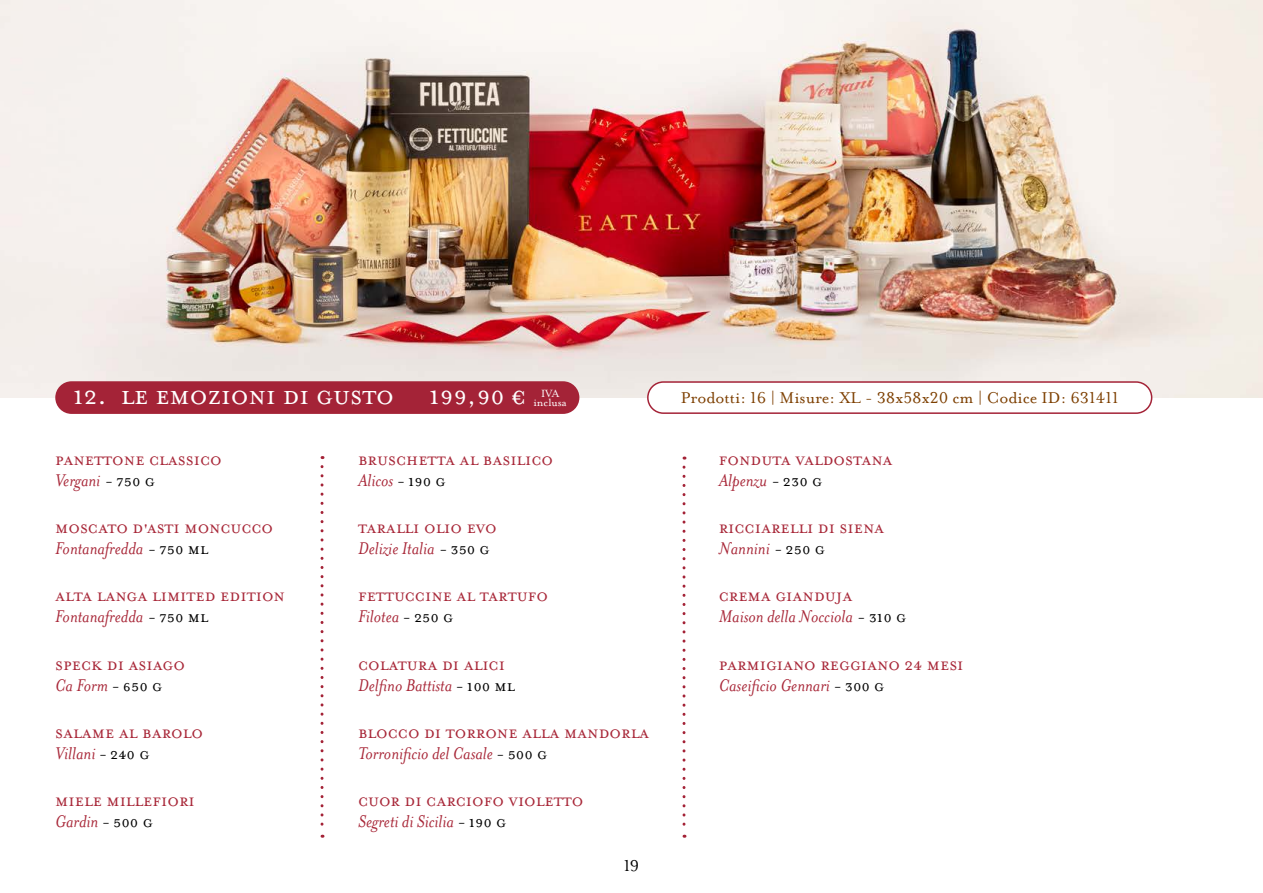
<style>
.page{position:relative;width:1263px;height:893px;background:#fff}
.page>*{position:absolute;margin:0;border:0;box-sizing:border-box;transform-origin:0 0}
.t1{font:30px "Mrs Eaves All Small Caps";color:#fff}
.t2{font:19.5px "Mrs Eaves All Small Caps";color:#a82738}
.t3{font:italic 19.5px "Mrs Eaves";color:#a82738}
.t4{font:18px "Mrs Eaves Roman Lining";color:#7d3f00}
.t5{font:18px "Mrs Eaves Roman Lining";color:#000}
.t6{font:12px/9px "Mrs Eaves Roman Lining";color:#fff;text-align:center}
.s1{font-size:18px;color:#000}
.s2{font-family:"Mrs Eaves All Small Caps";font-style:normal;font-size:18px;color:#000}
</style>
<div class="page">
<img style="left:0;top:0;width:1263px;height:398px">
<div style="left:55px;top:381px;width:524px;height:33px;background:#a42337;border-radius:16px"></div>
<svg style="left:320px;top:467px;width:3px;height:371px"></svg>
<svg style="left:682px;top:467px;width:3px;height:371px"></svg>
<div style="left:648px;top:382px;width:504px;height:31px;background:#fff;border-radius:16px"></div>
<div style="left:647px;top:381px;width:505px;height:33px;border:2px solid #a42337;border-radius:16px"></div>
<h1 class="t1" style="left:73px;top:383px;width:454px">12. LE EMOZIONI DI GUSTO 199,90 €</h1>
<p class="t6" style="left:533px;top:389px;width:35px">IVA inclusa</p>
<p class="t2" style="left:55px;top:452px;width:168px">PANETTONE CLASSICO</p>
<p class="t3" style="left:55px;top:470px;width:101px">Vergani <span class="s1">-</span> <span class="s2">750 g</span></p>
<p class="t2" style="left:55px;top:520px;width:219px">MOSCATO D'ASTI MONCUCCO</p>
<p class="t3" style="left:55px;top:538px;width:154px">Fontanafredda <span class="s1">-</span> <span class="s2">750 ML</span></p>
<p class="t2" style="left:358px;top:451px;width:197px">BRUSCHETTA AL BASILICO</p>
<p class="t3" style="left:358px;top:469px;width:89px">Alicos <span class="s1">-</span> <span class="s2">190 g</span></p>
<p class="t2" style="left:358px;top:520px;width:140px">TARALLI OLIO EVO</p>
<p class="t3" style="left:358px;top:538px;width:133px">Delizie Italia <span class="s1">-</span> <span class="s2">350 g</span></p>
<p class="t2" style="left:55px;top:588px;width:231px">ALTA LANGA LIMITED EDITION</p>
<p class="t3" style="left:55px;top:606px;width:154px">Fontanafredda <span class="s1">-</span> <span class="s2">750 ML</span></p>
<p class="t2" style="left:358px;top:588px;width:192px">FETTUCCINE AL TARTUFO</p>
<p class="t3" style="left:358px;top:606px;width:97px">Filotea <span class="s1">-</span> <span class="s2">250 g</span></p>
<p class="t2" style="left:55px;top:656px;width:131px">SPECK DI ASIAGO</p>
<p class="t3" style="left:55px;top:674px;width:108px">Ca Form <span class="s1">-</span> <span class="s2">650 g</span></p>
<p class="t2" style="left:358px;top:656px;width:148px">COLATURA DI ALICI</p>
<p class="t3" style="left:358px;top:674px;width:158px">Delfino Battista <span class="s1">-</span> <span class="s2">100 ML</span></p>
<p class="t2" style="left:55px;top:724px;width:149px">SALAME AL BAROLO</p>
<p class="t3" style="left:55px;top:742px;width:96px">Villani <span class="s1">-</span> <span class="s2">240 g</span></p>
<p class="t2" style="left:55px;top:793px;width:141px">MIELE MILLEFIORI</p>
<p class="t3" style="left:55px;top:810px;width:99px">Gardin <span class="s1">-</span> <span class="s2">500 g</span></p>
<p class="t2" style="left:358px;top:724px;width:293px">BLOCCO DI TORRONE ALLA MANDORLA</p>
<p class="t3" style="left:358px;top:742px;width:191px">Torronificio del Casale <span class="s1">-</span> <span class="s2">500 g</span></p>
<p class="t2" style="left:358px;top:793px;width:227px">CUOR DI CARCIOFO VIOLETTO</p>
<p class="t3" style="left:358px;top:810px;width:150px">Segreti di Sicilia <span class="s1">-</span> <span class="s2">190 g</span></p>
<p class="t5" style="left:624px;top:856px;width:17px">19</p>
<p class="t4" style="left:681px;top:388px;width:439px">Prodotti: 16 | Misure: XL - 38x58x20 cm | Codice ID: 631411</p>
<p class="t2" style="left:719px;top:451px;width:175px">FONDUTA VALDOSTANA</p>
<p class="t3" style="left:719px;top:469px;width:105px">Alpenzu <span class="s1">-</span> <span class="s2">230 g</span></p>
<p class="t2" style="left:719px;top:520px;width:167px">RICCIARELLI DI SIENA</p>
<p class="t3" style="left:719px;top:538px;width:108px">Nannini <span class="s1">-</span> <span class="s2">250 g</span></p>
<p class="t2" style="left:719px;top:588px;width:135px">CREMA GIANDUJA</p>
<p class="t3" style="left:719px;top:606px;width:189px">Maison della Nocciola <span class="s1">-</span> <span class="s2">310 G</span></p>
<p class="t2" style="left:719px;top:656px;width:246px">PARMIGIANO REGGIANO 24 MESI</p>
<p class="t3" style="left:719px;top:674px;width:167px">Caseificio Gennari <span class="s1">-</span> <span class="s2">300 G</span></p>
</div>
